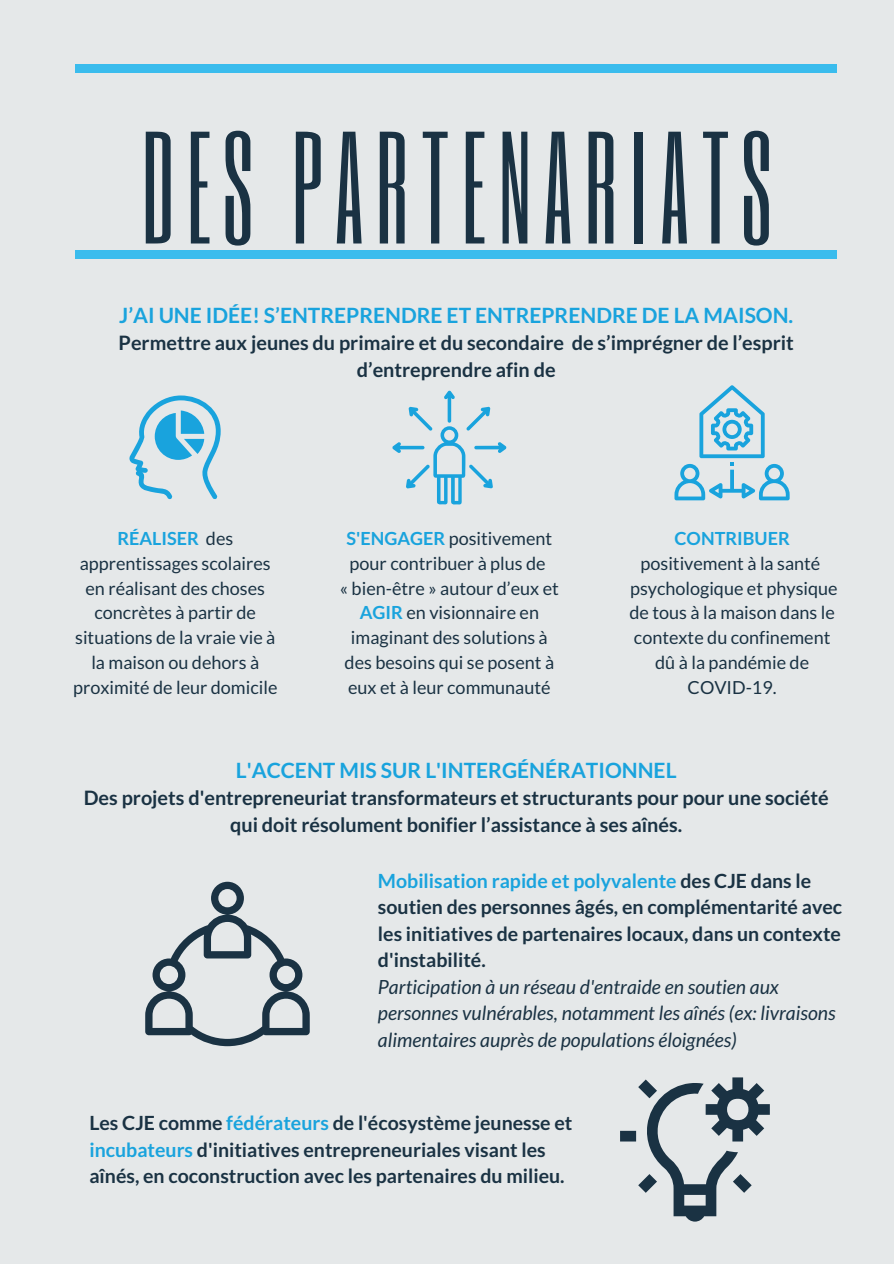
<style>
.page{position:relative;width:894px;height:1264px;background:#fff}
.page>*{position:absolute;margin:0;border:0;box-sizing:border-box;transform-origin:0 0}
.t1{font:132.45px "Six Caps";letter-spacing:.09em;color:#1a3243}
.t2{font:700 21px "Lato";color:#19a3dd}
.t3{font:700 19.8px/27px "Lato";color:#1a3243;text-align:center}
.t4{font:700 19.5px/26.5px "Lato";color:#1a3243}
.t5{font:italic 19.5px/26.5px "Lato";color:#1a3243}
.t6{font:18px/24.8px "Lato";color:#1a3243;text-align:center}
.t7{font:700 18px "Lato";color:#19a3dd}
.s1{font-weight:700;color:#19a3dd}
.s2{color:#19a3dd}
</style>
<div class="page">
<div style="left:0;top:0;width:893px;height:1263px;background:#e5e8e9"></div>
<div style="left:75px;top:65px;width:761px;height:7px;background:#3abced"></div>
<div style="left:75px;top:250px;width:761px;height:8px;background:#3abced"></div>
<svg style="left:129px;top:395px;width:91px;height:104px"></svg>
<svg style="left:392px;top:391px;width:114px;height:113px"></svg>
<svg style="left:674px;top:385px;width:115px;height:115px"></svg>
<svg style="left:620px;top:1077px;width:149px;height:144px"></svg>
<svg style="left:145px;top:881px;width:164px;height:165px"></svg>
<h1 class="t1" style="left:141px;top:97px;width:630px">DES PARTENARIATS</h1>
<p class="t2" style="left:119px;top:302px;width:675px">J’AI UNE IDÉE! S’ENTREPRENDRE ET ENTREPRENDRE DE LA MAISON.</p>
<p class="t3" style="left:119px;top:328px;width:676px">Permettre aux jeunes du primaire et du secondaire de s’imprégner de l’esprit d’entreprendre afin de</p>
<p class="t6" style="left:73px;top:526px;width:206px"><span class="s1">RÉALISER</span> des apprentissages scolaires en réalisant des choses concrètes à partir de situations de la vraie vie à la maison ou dehors à proximité de leur domicile</p>
<p class="t7" style="left:674px;top:527px;width:117px">CONTRIBUER</p>
<p class="t6" style="left:340px;top:526px;width:220px"><span class="s1">S'ENGAGER</span> positivement pour contribuer à plus de<br>« bien-être » autour d’eux et<br><span class="s1">AGIR</span> en visionnaire en imaginant des solutions à des besoins qui se posent à eux et à leur communauté</p>
<p class="t6" style="left:629px;top:550px;width:210px">positivement à la santé psychologique et physique de tous à la maison dans le contexte du confinement dû à la pandémie de<br>COVID-19.</p>
<p class="t2" style="left:236px;top:757px;width:442px">L'ACCENT MIS SUR L'INTERGÉNÉRATIONNEL</p>
<p class="t3" style="left:84px;top:783px;width:746px">Des projets d'entrepreneuriat transformateurs et structurants pour pour une société qui doit résolument bonifier l’assistance à ses aînés.</p>
<p class="t4" style="left:378px;top:866px;width:465px"><span class="s2">Mobilisation rapide et polyvalente</span> des CJE dans le soutien des personnes âgés, en complémentarité avec les initiatives de partenaires locaux, dans un contexte d'instabilité.</p>
<p class="t5" style="left:378px;top:972px;width:459px">Participation à un réseau d'entraide en soutien aux personnes vulnérables, notamment les aînés (ex: livraisons alimentaires auprès de populations éloignées)</p>
<p class="t4" style="left:89px;top:1109px;width:484px">Les CJE comme <span class="s2">fédérateurs</span> de l'écosystème jeunesse et <span class="s2">incubateurs</span> d'initiatives entrepreneuriales visant les aînés, en coconstruction avec les partenaires du milieu.</p>
</div>
